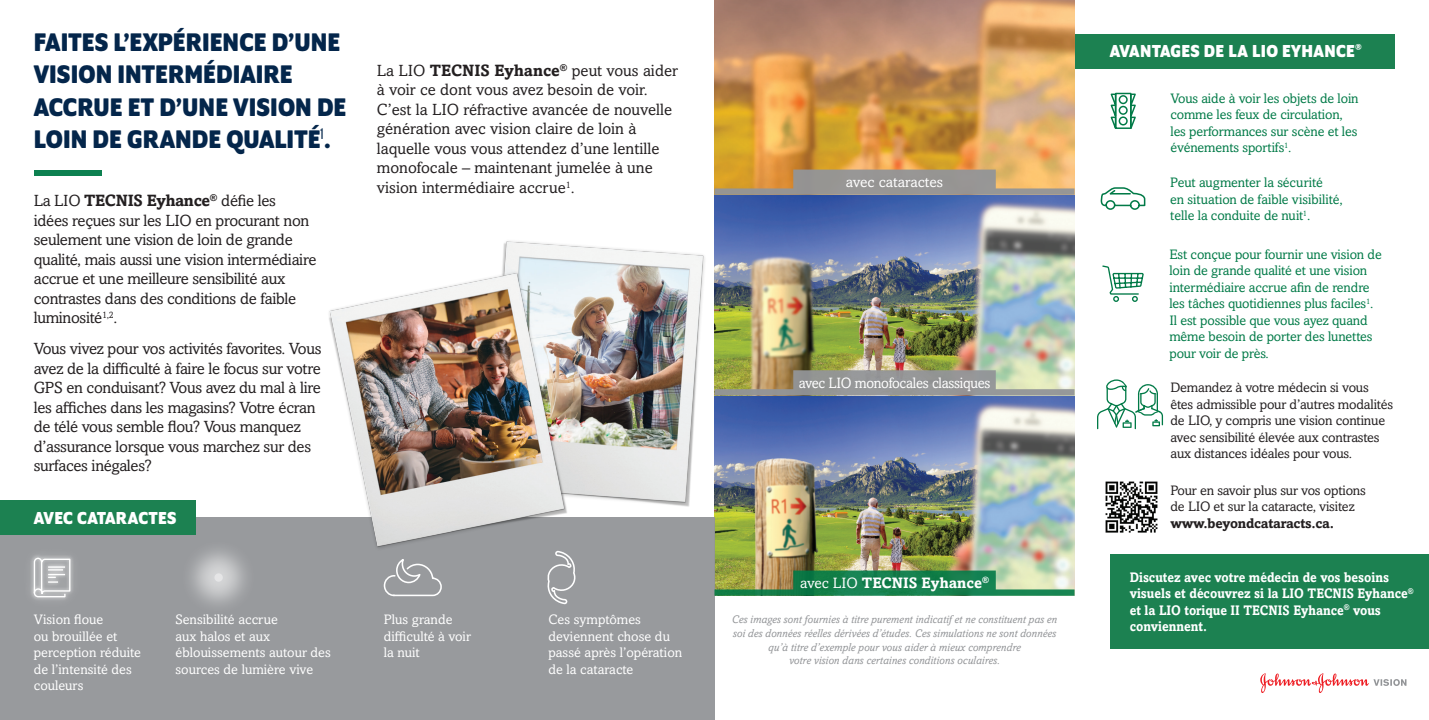
<style>
.page{position:relative;width:1429px;height:720px;background:#fff}
.page>*{position:absolute;margin:0;border:0;box-sizing:border-box;transform-origin:0 0}
.t1{font:700 27.5px/32.5px "Program OT";letter-spacing:.005em;color:#04264b}
.t2{font:700 18.75px "Program OT";letter-spacing:.02em;color:#fff}
.t3{font:16.25px/19.5px "Amasis MT Pro";letter-spacing:-.02em;color:#231f20}
.t4{font:16.25px/19.5px "Amasis MT Pro";color:#231f20}
.t5{font:15px "Amasis MT Pro";letter-spacing:-.02em;color:#fff;scale:.95 1}
.t6{font:700 15px "Amasis MT Pro";color:#fff}
.t7{font:15px "Amasis MT Pro";color:#fff}
.t8{font:13.75px/16.5px "Amasis MT Pro";letter-spacing:-.01em;color:#017a47}
.t9{font:13.75px/16.5px "Amasis MT Pro";color:#fff}
.t10{font:13.75px/16.5px "Amasis MT Pro";letter-spacing:-.015em;color:#231f20}
.t11{font:700 13.75px/16.5px "Amasis MT Pro";color:#fff;scale:.91 1}
.t12{font:700 13.75px "Amasis MT Pro";letter-spacing:-.015em;color:#231f20}
.t13{font:italic 11.25px/13.8px "Amasis MT Pro";color:#939598;text-align:center}
.s1{font-weight:700}
.s2{font-weight:400}
</style>
<div class="page">
<div style="left:1074px;top:34px;width:321px;height:35px;background:#1c8151"></div>
<img style="left:714px;top:0;width:360px;height:571px">
<div style="left:0;top:518px;width:714px;height:202px;background:#939598"></div>
<svg style="left:715px;top:370px;width:359px;height:25px;background:#a4a491"></svg>
<svg style="left:714px;top:170px;width:360px;height:25px;background:#b19c7c"></svg>
<svg style="left:714px;top:571px;width:360px;height:25px;background:#4e9461"></svg>
<div style="left:34px;top:170px;width:67px;height:5px;background:#0d8050"></div>
<svg style="left:547px;top:552px;width:28px;height:52px"></svg>
<img style="left:502px;top:241px;width:203px;height:266px">
<img style="left:326px;top:270px;width:246px;height:282px">
<svg style="left:1260px;top:673px;width:146px;height:20px"></svg>
<div style="left:180px;top:539px;width:78px;height:78px;background:#fff;opacity:.8"></div>
<div style="left:214px;top:573px;width:9px;height:9px;background:#e5e5e6;border-radius:50%"></div>
<div style="left:1115px;top:93px;width:16px;height:36px;border:1px solid #017a47"></div>
<svg style="left:1110px;top:93px;width:7px;height:36px"></svg>
<svg style="left:1129px;top:93px;width:7px;height:36px"></svg>
<div style="left:1118px;top:95px;width:10px;height:9px;border:1px solid #017a47;border-radius:50%"></div>
<div style="left:1118px;top:106px;width:10px;height:9px;border:1px solid #017a47;border-radius:50%"></div>
<div style="left:1118px;top:116px;width:10px;height:10px;border:1px solid #017a47;border-radius:50%"></div>
<svg style="left:1101px;top:187px;width:45px;height:23px"></svg>
<svg style="left:1102px;top:265px;width:41px;height:37px"></svg>
<svg style="left:384px;top:559px;width:58px;height:37px"></svg>
<div style="left:23px;top:548px;width:58px;height:60px;background:#fff;opacity:.8"></div>
<svg style="left:34px;top:558px;width:36px;height:39px"></svg>
<svg style="left:1097px;top:379px;width:66px;height:50px"></svg>
<div style="left:0;top:500px;width:195px;height:35px;background:#1c8151"></div>
<div style="left:1110px;top:554px;width:319px;height:95px;background:#1c8151"></div>
<img style="left:1105px;top:481px;width:53px;height:52px">
<h1 class="t1" style="left:34px;top:25px;width:314px">FAITES L’EXPÉRIENCE D’UNE<br>VISION INTERMÉDIAIRE<br>ACCRUE ET D’UNE VISION DE<br>LOIN DE GRANDE QUALITÉ<sup>1</sup>.</h1>
<p class="t3" style="left:34px;top:191px;width:284px">La LIO <span class="s1">TECNIS Eyhance</span><sup>®</sup> défie les<br>idées reçues sur les LIO en procurant non seulement une vision de loin de grande qualité, mais aussi une vision intermédiaire accrue et une meilleure sensibilité aux contrastes dans des conditions de faible luminosité<sup>1,2</sup>.</p>
<p class="t3" style="left:34px;top:339px;width:289px">Vous vivez pour vos activités favorites. Vous avez de la difficulté à faire le focus sur votre GPS en conduisant? Vous avez du mal à lire les affiches dans les magasins? Votre écran de télé vous semble flou? Vous manquez d’assurance lorsque vous marchez sur des surfaces inégales?</p>
<p class="t2" style="left:34px;top:507px;width:144px">AVEC CATARACTES</p>
<p class="t4" style="left:377px;top:61px;width:303px">La LIO <span class="s1">TECNIS Eyhance</span><sup>®</sup> peut vous aider à voir ce dont vous avez besoin de voir.<br>C’est la LIO réfractive avancée de nouvelle génération avec vision claire de loin à laquelle vous vous attendez d’une lentille monofocale – maintenant jumelée à une vision intermédiaire accrue<sup>1</sup>.</p>
<p class="t9" style="left:34px;top:612px;width:109px">Vision floue<br>ou brouillée et perception réduite de l’intensité des couleurs</p>
<p class="t9" style="left:175px;top:612px;width:157px">Sensibilité accrue<br>aux halos et aux éblouissements autour des sources de lumière vive</p>
<p class="t9" style="left:548px;top:612px;width:135px">Ces symptômes deviennent chose du passé après l’opération de la cataracte</p>
<p class="t9" style="left:384px;top:612px;width:89px">Plus grande difficulté à voir la nuit</p>
<p class="t7" style="left:846px;top:173px;width:99px">avec cataractes</p>
<p class="t5" style="left:799px;top:374px;width:203px">avec LIO monofocales classiques</p>
<p class="t6" style="left:800px;top:574px;width:190px"><span class="s2">avec LIO</span> TECNIS Eyhance<sup>®</sup></p>
<p class="t13" style="left:732px;top:613px;width:327px">Ces images sont fournies à titre purement indicatif et ne constituent pas en soi des données réelles dérivées d’études. Ces simulations ne sont données qu’à titre d’exemple pour vous aider à mieux comprendre<br>votre vision dans certaines conditions oculaires.</p>
<p class="t2" style="left:1109px;top:40px;width:254px">AVANTAGES DE LA LIO EYHANCE<sup>®</sup></p>
<p class="t8" style="left:1170px;top:90px;width:190px">Vous aide à voir les objets de loin comme les feux de circulation, les performances sur scène et les événements sportifs<sup>1</sup>.</p>
<p class="t8" style="left:1170px;top:174px;width:174px">Peut augmenter la sécurité<br>en situation de faible visibilité, telle la conduite de nuit<sup>1</sup>.</p>
<p class="t8" style="left:1169px;top:246px;width:214px">Est conçue pour fournir une vision de loin de grande qualité et une vision intermédiaire accrue afin de rendre les tâches quotidiennes plus faciles<sup>1</sup>.<br>Il est possible que vous ayez quand même besoin de porter des lunettes pour voir de près.</p>
<p class="t10" style="left:1170px;top:380px;width:224px">Demandez à votre médecin si vous êtes admissible pour d’autres modalités de LIO, y compris une vision continue avec sensibilité élevée aux contrastes aux distances idéales pour vous.</p>
<p class="t10" style="left:1170px;top:482px;width:197px">Pour en savoir plus sur vos options de LIO et sur la cataracte, visitez</p>
<p class="t12" style="left:1170px;top:515px;width:165px">www.beyondcataracts.ca.</p>
<p class="t11" style="left:1130px;top:569px;width:313px">Discutez avec votre médecin de vos besoins visuels et découvrez si la LIO TECNIS Eyhance<sup>® </sup>et la LIO torique II TECNIS Eyhance<sup>®</sup> vous conviennent.</p>
</div>
